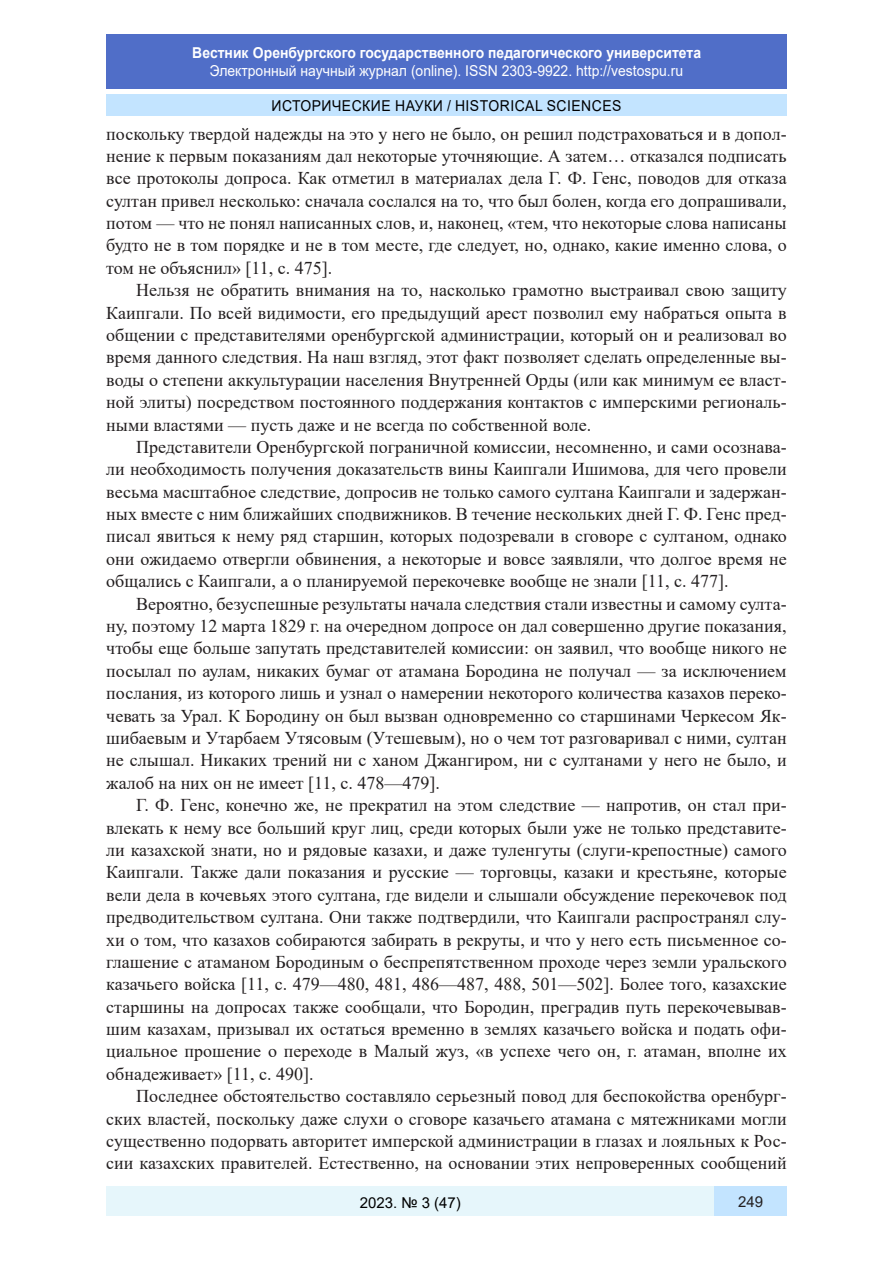
<style>
.page{position:relative;width:893px;height:1263px;background:#fff}
.page>*{position:absolute;margin:0;border:0;box-sizing:border-box;transform-origin:0 0}
.Стиль2{font:18px/22.4px "Times New Roman";color:#231f20;text-align:justify}
.t1{font:15px "Arial";color:#fff;scale:.93 1}
.t2{font:700 15px "Arial";color:#fff;scale:.93 1}
.t3{font:15px "Arial";letter-spacing:.035em;color:#000;scale:.93 1}
.t4{font:15px "Arial";letter-spacing:.035em;color:#000}
.t5{font:15px "Arial";color:#231f20}
</style>
<div class="page">
<div style="left:106px;top:95px;width:681px;height:21px;background:#c3e4ff"></div>
<div style="left:106px;top:34px;width:681px;height:55px;background:#506ec8"></div>
<div style="left:106px;top:1186px;width:608px;height:30px;background:#e6f6fb"></div>
<div style="left:714px;top:1186px;width:73px;height:30px;background:#c3e4ff"></div>
<p class="t2" style="left:192px;top:42px;width:549px">Вестник Оренбургского государственного педагогического университета</p>
<p class="t1" style="left:210px;top:60px;width:511px">Электронный научный журнал (online). ISSN 2303-9922. http://vestospu.ru</p>
<p class="t3" style="left:271px;top:95px;width:378px">ИСТОРИЧЕСКИЕ НАУКИ / HISTORICAL SCIENCES</p>
<p class="Стиль2" style="left:106px;top:122px;width:682px">поскольку твердой надежды на это у него не было, он решил подстраховаться и в допол&shy;нение к первым показаниям дал некоторые уточняющие. А затем… отказался подписать все протоколы допроса. Как отметил в материалах дела Г. Ф. Генс, поводов для отказа султан привел несколько: сначала сослался на то, что был болен, когда его допрашивали, потом — что не понял написанных слов, и, наконец, «тем, что некоторые слова написаны будто не в том порядке и не в том месте, где следует, но, однако, какие именно слова, о том не объяснил» [11, с. 475].</p>
<p class="Стиль2" style="left:106px;top:278px;width:682px;text-indent:30px">Нельзя не обратить внимания на то, насколько грамотно выстраивал свою защиту Каипгали. По всей видимости, его предыдущий арест позволил ему набраться опыта в общении с представителями оренбургской администрации, который он и реализовал во время данного следствия. На наш взгляд, этот факт позволяет сделать определенные вы&shy;воды о степени аккультурации населения Внутренней Орды (или как минимум ее власт&shy;ной элиты) посредством постоянного поддержания контактов с имперскими региональ&shy;ными властями — пусть даже и не всегда по собственной воле.</p>
<p class="Стиль2" style="left:106px;top:435px;width:682px;text-indent:30px">Представители Оренбургской пограничной комиссии, несомненно, и сами осознава&shy;ли необходимость получения доказательств вины Каипгали Ишимова, для чего провели весьма масштабное следствие, допросив не только самого султана Каипгали и задержан&shy;ных вместе с ним ближайших сподвижников. В течение нескольких дней Г. Ф. Генс пред&shy;писал явиться к нему ряд старшин, которых подозревали в сговоре с султаном, однако они ожидаемо отвергли обвинения, а некоторые и вовсе заявляли, что долгое время не общались с Каипгали, а о планируемой перекочевке вообще не знали [11, с. 477].</p>
<p class="Стиль2" style="left:106px;top:592px;width:682px;text-indent:30px">Вероятно, безуспешные результаты начала следствия стали известны и самому султа&shy;ну, поэтому 12 марта 1829 г. на очередном допросе он дал совершенно другие показания, чтобы еще больше запутать представителей комиссии: он заявил, что вообще никого не посылал по аулам, никаких бумаг от атамана Бородина не получал — за исключением послания, из которого лишь и узнал о намерении некоторого количества казахов переко&shy;чевать за Урал. К Бородину он был вызван одновременно со старшинами Черкесом Як&shy;шибаевым и Утарбаем Утясовым (Утешевым), но о чем тот разговаривал с ними, султан не слышал. Никаких трений ни с ханом Джангиром, ни с султанами у него не было, и жалоб на них он не имеет [11, с. 478—479].</p>
<p class="Стиль2" style="left:106px;top:793px;width:682px;text-indent:30px">Г. Ф. Генс, конечно же, не прекратил на этом следствие — напротив, он стал при&shy;влекать к нему все больший круг лиц, среди которых были уже не только представите&shy;ли казахской знати, но и рядовые казахи, и даже туленгуты (слуги-крепостные) самого Каипгали. Также дали показания и русские — торговцы, казаки и крестьяне, которые вели дела в кочевьях этого султана, где видели и слышали обсуждение перекочевок под предводительством султана. Они также подтвердили, что Каипгали распространял слу&shy;хи о том, что казахов собираются забирать в рекруты, и что у него есть письменное со&shy;глашение с атаманом Бородиным о беспрепятственном проходе через земли уральского казачьего войска [11, с. 479—480, 481, 486—487, 488, 501—502]. Более того, казахские старшины на допросах также сообщали, что Бородин, преградив путь перекочевывав&shy;шим казахам, призывал их остаться временно в землях казачьего войска и подать офи&shy;циальное прошение о переходе в Малый жуз, «в успехе чего он, г. атаман, вполне их обнадеживает» [11, с. 490].</p>
<p class="Стиль2" style="left:106px;top:1084px;width:682px;text-indent:30px">Последнее обстоятельство составляло серьезный повод для беспокойства оренбург&shy;ских властей, поскольку даже слухи о сговоре казачьего атамана с мятежниками могли существенно подорвать авторитет имперской администрации в глазах и лояльных к Рос&shy;сии казахских правителей. Естественно, на основании этих непроверенных сообщений</p>
<p class="t4" style="left:360px;top:1192px;width:103px">2023. № 3 (47)</p>
<p class="t5" style="left:738px;top:1191px;width:27px">249</p>
</div>
